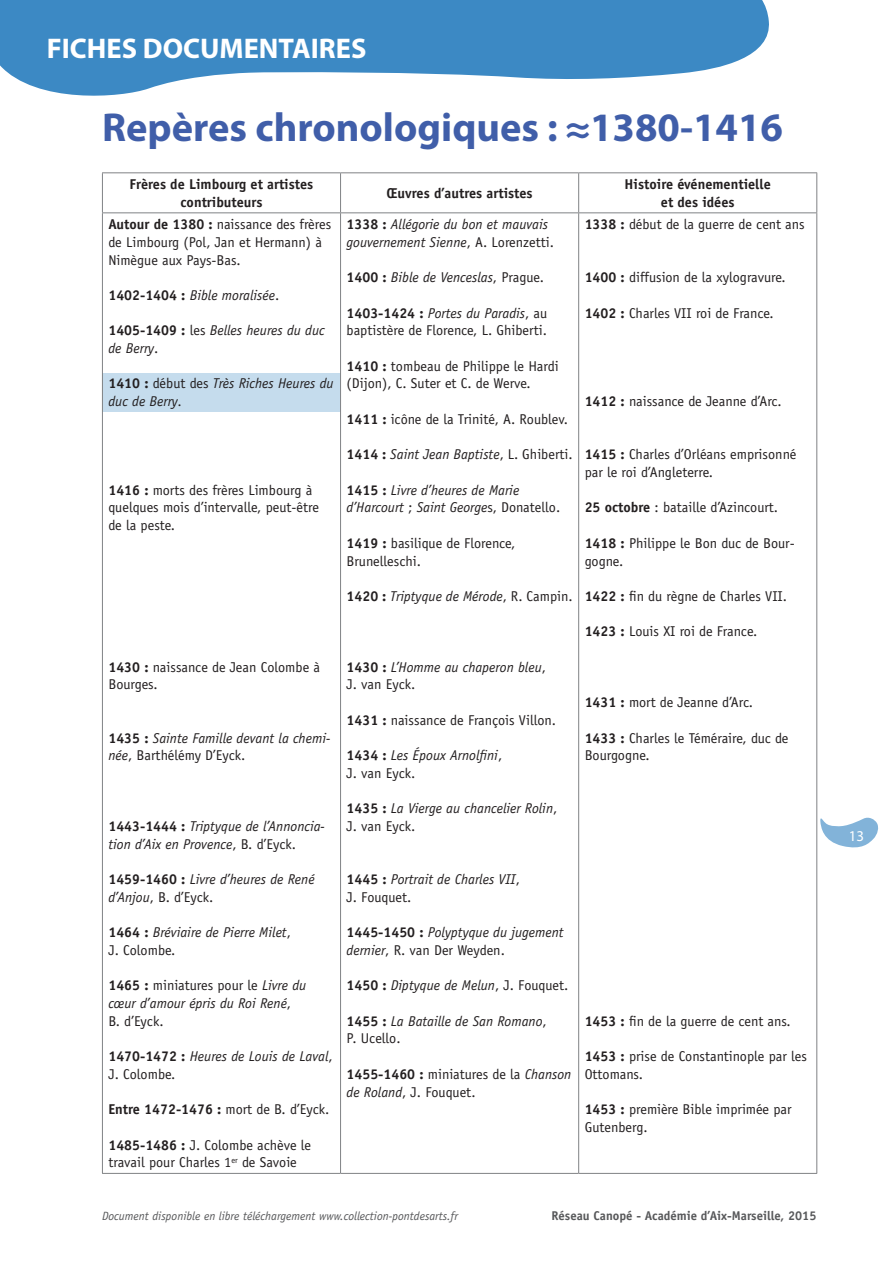
<style>
.page{position:relative;width:893px;height:1263px;background:#fff}
.page>*{position:absolute;margin:0;border:0;box-sizing:border-box;transform-origin:0 0}
.Titre_page_bleu{font:700 40.5px "Myriad Pro";color:#405ea9}
.t1{font:700 28.5px "Myriad Pro";color:#fff}
.dossier{font:15px "Myriad Pro";color:#fff}
.Doc_Tableau_txt_cour{font:14.25px/17.7px "Officina Sans Std";color:#231f20}
.Doc_Tableau_txt_cour-2{font:italic 14.25px/17.7px "Officina Sans Std";color:#231f20}
.Doc_Tableau_titre_ce{font:700 14.25px/17.7px "Officina Sans Std";color:#231f20;text-align:center}
.Doc_Tableau_txt_cour-3{font:700 14.25px "Officina Sans Std";color:#231f20}
.t2{font:700 12.75px "Officina Sans Std";color:#57585a}
.t3{font:italic 12px "Officina Sans Std";color:#57585a}
.s1{font-weight:700}
.s2{font-weight:700;font-style:normal}
.s3{font-style:normal}
.s4{font-style:italic}
.s5{font-weight:400}
</style>
<div class="page">
<svg style="left:820px;top:817px;width:59px;height:31px"></svg>
<svg style="left:0;top:0;width:769px;height:96px;fill:#3c89c4"></svg>
<div style="left:102px;top:373px;width:238px;height:38px;background:#c5dced"></div>
<hr style="left:102px;top:172px;width:239px;height:1px;background:#808285">
<hr style="left:102px;top:173px;width:1px;height:39px;background:#808285">
<hr style="left:341px;top:172px;width:238px;height:1px;background:#808285">
<hr style="left:340px;top:173px;width:1px;height:39px;background:#808285">
<hr style="left:579px;top:172px;width:238px;height:1px;background:#808285">
<hr style="left:578px;top:173px;width:1px;height:39px;background:#808285">
<hr style="left:816px;top:173px;width:1px;height:39px;background:#808285">
<hr style="left:102px;top:212px;width:239px;height:1px;background:#808285">
<hr style="left:102px;top:213px;width:1px;height:960px;background:#808285">
<hr style="left:341px;top:212px;width:238px;height:1px;background:#808285">
<hr style="left:340px;top:213px;width:1px;height:960px;background:#808285">
<hr style="left:579px;top:212px;width:238px;height:1px;background:#808285">
<hr style="left:578px;top:213px;width:1px;height:960px;background:#808285">
<hr style="left:816px;top:213px;width:1px;height:960px;background:#808285">
<hr style="left:102px;top:1173px;width:239px;height:1px;background:#808285">
<hr style="left:341px;top:1173px;width:238px;height:1px;background:#808285">
<hr style="left:579px;top:1173px;width:238px;height:1px;background:#808285">
<h2 class="t1" style="left:47px;top:30px;width:321px">FICHES DOCUMENTAIRES</h2>
<p class="Titre_page_bleu" style="left:102px;top:101px;width:682px">Repères chronologiques : ≈1380-1416</p>
<p class="Doc_Tableau_titre_ce" style="left:130px;top:175px;width:185px">Frères de Limbourg et artistes contributeurs</p>
<p class="Doc_Tableau_titre_ce" style="left:386px;top:184px;width:148px">Œuvres d’autres artistes</p>
<p class="Doc_Tableau_titre_ce" style="left:625px;top:175px;width:148px">Histoire événementielle</p>
<p class="Doc_Tableau_titre_ce" style="left:661px;top:193px;width:75px">et des idées</p>
<p class="Doc_Tableau_txt_cour" style="left:108px;top:216px;width:224px"><span class="s1">Autour de 1380 :</span> naissance des frères de Limbourg (Pol, Jan et Hermann) à<br>Nimègue aux Pays-Bas.</p>
<p class="Doc_Tableau_txt_cour-2" style="left:108px;top:286px;width:172px"><span class="s2">1402-1404 :</span> Bible moralisée<span class="s3">.</span></p>
<p class="Doc_Tableau_txt_cour-2" style="left:108px;top:322px;width:218px"><span class="s2">1405-1409 :</span> <span class="s3">les</span> Belles heures du duc de Berry<span class="s3">.</span></p>
<p class="Doc_Tableau_txt_cour-2" style="left:108px;top:375px;width:227px"><span class="s2">1410 :</span> <span class="s3">début des</span> Très Riches Heures du duc de Berry.</p>
<p class="Doc_Tableau_txt_cour" style="left:108px;top:481px;width:212px"><span class="s1">1416 :</span> morts des frères Limbourg à quelques mois d’intervalle, peut-être de la peste.</p>
<p class="Doc_Tableau_txt_cour-2" style="left:347px;top:216px;width:209px"><span class="s2">1338 :</span> Allégorie du bon et mauvais gouvernement Sienne<span class="s3">, A. Lorenzetti.</span></p>
<p class="Doc_Tableau_txt_cour-2" style="left:347px;top:269px;width:199px"><span class="s2">1400 :</span> Bible de Venceslas<span class="s3">, Prague.</span></p>
<p class="Doc_Tableau_txt_cour" style="left:347px;top:304px;width:202px"><span class="s1">1403-1424 :</span> <span class="s4">Portes du Paradis</span>, au baptistère de Florence, L. Ghiberti.</p>
<p class="Doc_Tableau_txt_cour" style="left:347px;top:357px;width:214px"><span class="s1">1410 :</span> tombeau de Philippe le Hardi (Dijon), C. Suter et C. de Werve.</p>
<p class="Doc_Tableau_txt_cour" style="left:347px;top:410px;width:223px"><span class="s1">1411 :</span> icône de la Trinité, A. Roublev.</p>
<p class="Doc_Tableau_txt_cour-2" style="left:347px;top:446px;width:228px"><span class="s2">1414 :</span> Saint Jean Baptiste<span class="s3">, L. Ghiberti.</span></p>
<p class="Doc_Tableau_txt_cour-2" style="left:347px;top:481px;width:215px"><span class="s2">1415 :</span> Livre d’heures de Marie d’Harcourt <span class="s3">;</span> Saint George<span class="s3">s, Donatello.</span></p>
<p class="Doc_Tableau_txt_cour" style="left:347px;top:534px;width:170px"><span class="s1">1419 :</span> basilique de Florence,<br>Brunelleschi.</p>
<p class="Doc_Tableau_txt_cour-2" style="left:347px;top:587px;width:228px"><span class="s2">1420 :</span> Triptyque de Mérode<span class="s3">, R. Campin.</span></p>
<p class="Doc_Tableau_txt_cour" style="left:108px;top:658px;width:213px"><span class="s1">1430 :</span> naissance de Jean Colombe à<br>Bourges.</p>
<p class="Doc_Tableau_txt_cour-2" style="left:108px;top:729px;width:223px"><span class="s2">1435 :</span> Sainte Famille devant la chemi&shy;née<span class="s3">, Barthélémy D’Eyck.</span></p>
<p class="Doc_Tableau_txt_cour-2" style="left:108px;top:817px;width:218px"><span class="s2">1443-1444 :</span> Triptyque de l’Annoncia&shy;tion d’Aix en Provence<span class="s3">, B. d’Eyck.</span></p>
<p class="Doc_Tableau_txt_cour-2" style="left:108px;top:870px;width:208px"><span class="s2">1459-1460 :</span> Livre d’heures de René d’Anjou<span class="s3">, B. d’Eyck.</span></p>
<p class="Doc_Tableau_txt_cour-2" style="left:108px;top:924px;width:184px"><span class="s2">1464 :</span> Bréviaire de Pierre Milet<span class="s3">,<br>J. Colombe.</span></p>
<p class="Doc_Tableau_txt_cour-2" style="left:108px;top:977px;width:199px"><span class="s2">1465 :</span> <span class="s3">miniatures pour le</span> Livre du cœur d’amour épris du Roi René<span class="s3">,<br>B. d’Eyck.</span></p>
<p class="Doc_Tableau_txt_cour-2" style="left:108px;top:1047px;width:226px"><span class="s2">1470-1472 :</span> Heures de Louis de Laval<span class="s3">,<br>J. Colombe.</span></p>
<p class="Doc_Tableau_txt_cour-3" style="left:108px;top:1100px;width:222px">Entre 1472-1476 : <span class="s5">mort de B. d’Eyck.</span></p>
<p class="Doc_Tableau_txt_cour" style="left:108px;top:1136px;width:204px"><span class="s1">1485-1486 :</span> J. Colombe achève le travail pour Charles 1<sup>er</sup> de Savoie</p>
<p class="Doc_Tableau_txt_cour-2" style="left:347px;top:658px;width:201px"><span class="s2">1430 :</span> L’Homme au chaperon bleu<span class="s3">,<br>J. van Eyck.</span></p>
<p class="Doc_Tableau_txt_cour" style="left:347px;top:711px;width:211px"><span class="s1">1431 :</span> naissance de François Villon.</p>
<p class="Doc_Tableau_txt_cour-2" style="left:347px;top:747px;width:157px"><span class="s2">1434 :</span> Les Époux Arnolfini<span class="s3">,<br>J. van Eyck.</span></p>
<p class="Doc_Tableau_txt_cour-2" style="left:347px;top:800px;width:212px"><span class="s2">1435 :</span> La Vierge au chancelier Rolin<span class="s3">,<br>J. van Eyck.</span></p>
<p class="Doc_Tableau_txt_cour-2" style="left:347px;top:870px;width:175px"><span class="s2">1445 :</span> Portrait de Charles VII<span class="s3">,<br>J. Fouquet.</span></p>
<p class="Doc_Tableau_txt_cour-2" style="left:347px;top:924px;width:219px"><span class="s2">1445-1450 :</span> Polyptyque du jugement dernier<span class="s3">, R. van Der Weyden.</span></p>
<p class="Doc_Tableau_txt_cour-2" style="left:347px;top:977px;width:223px"><span class="s2">1450 :</span> Diptyque de Melun<span class="s3">, J. Fouquet.</span></p>
<p class="Doc_Tableau_txt_cour-2" style="left:347px;top:1012px;width:202px"><span class="s2">1455 :</span> La Bataille de San Romano<span class="s3">,<br>P. Ucello.</span></p>
<p class="Doc_Tableau_txt_cour" style="left:347px;top:1065px;width:226px"><span class="s1">1455-1460 :</span> miniatures de la <span class="s4">Chanson de Roland</span>, J. Fouquet.</p>
<p class="Doc_Tableau_txt_cour" style="left:585px;top:216px;width:221px"><span class="s1">1338 :</span> début de la guerre de cent ans</p>
<p class="Doc_Tableau_txt_cour" style="left:585px;top:269px;width:203px"><span class="s1">1400 :</span> diffusion de la xylogravure.</p>
<p class="Doc_Tableau_txt_cour" style="left:585px;top:304px;width:190px"><span class="s1">1402 :</span> Charles VII roi de France.</p>
<p class="Doc_Tableau_txt_cour" style="left:585px;top:393px;width:198px"><span class="s1">1412 :</span> naissance de Jeanne d’Arc.</p>
<p class="Doc_Tableau_txt_cour" style="left:585px;top:446px;width:213px"><span class="s1">1415 :</span> Charles d’Orléans emprisonné par le roi d’Angleterre.</p>
<p class="Doc_Tableau_txt_cour" style="left:585px;top:499px;width:195px"><span class="s1">25 octobre</span> : bataille d’Azincourt.</p>
<p class="Doc_Tableau_txt_cour" style="left:585px;top:534px;width:212px"><span class="s1">1418 :</span> Philippe le Bon duc de Bour&shy;gogne.</p>
<p class="Doc_Tableau_txt_cour" style="left:585px;top:587px;width:204px"><span class="s1">1422 :</span> fin du règne de Charles VII.</p>
<p class="Doc_Tableau_txt_cour" style="left:585px;top:623px;width:174px"><span class="s1">1423 :</span> Louis XI roi de France.</p>
<p class="Doc_Tableau_txt_cour" style="left:585px;top:693px;width:170px"><span class="s1">1431 :</span> mort de Jeanne d’Arc.</p>
<p class="Doc_Tableau_txt_cour" style="left:585px;top:729px;width:205px"><span class="s1">1433 :</span> Charles le Téméraire, duc de<br>Bourgogne.</p>
<p class="Doc_Tableau_txt_cour" style="left:585px;top:1012px;width:208px"><span class="s1">1453 :</span> fin de la guerre de cent ans.</p>
<p class="Doc_Tableau_txt_cour" style="left:585px;top:1047px;width:224px"><span class="s1">1453 :</span> prise de Constantinople par les<br>Ottomans.</p>
<p class="Doc_Tableau_txt_cour" style="left:585px;top:1101px;width:208px"><span class="s1">1453 :</span> première Bible imprimée par<br>Gutenberg.</p>
<p class="t3" style="left:102px;top:1208px;width:357px">Document disponible en libre téléchargement www.collection-pontdesarts.fr</p>
<p class="t2" style="left:551px;top:1208px;width:266px">Réseau Canopé - Académie d’Aix-Marseille, 2015</p>
<p class="dossier" style="left:849px;top:827px;width:17px">13</p>
</div>
